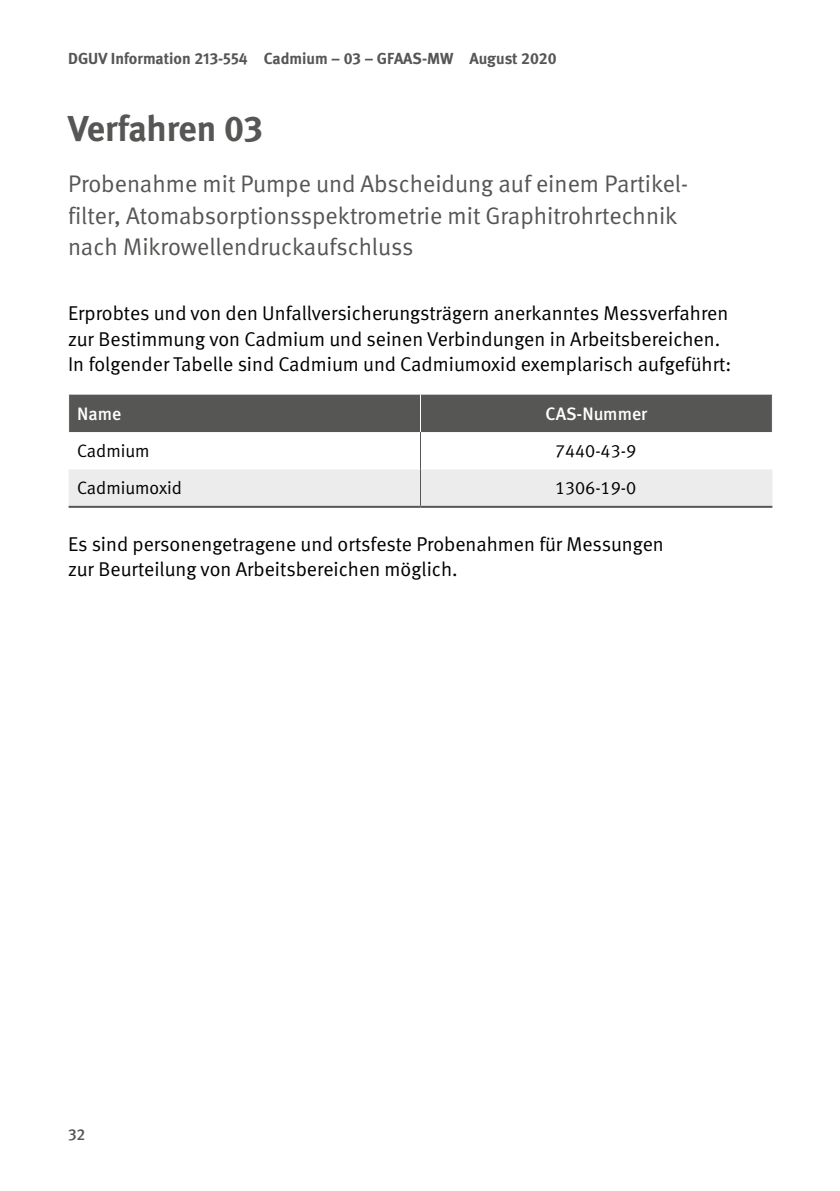
<style>
.page{position:relative;width:840px;height:1191px;background:#fff}
.page>*{position:absolute;margin:0;border:0;box-sizing:border-box;transform-origin:0 0}
.Überschriften_H1{font:700 36px "DGUV Meta";letter-spacing:-.01em;color:#565655}
.Überschriften_H1u_ohne_Zahl{font:24px/31.6px "DGUV Meta";color:#565655}
.Fließtext_FT{font:20px/25.6px "DGUV Meta";color:#000}
.Tabellen_und_Graphen_TI{font:18px "DGUV Meta";color:#000}
.Tabellen_und_Graphen_TI_rechts{font:18px "DGUV Meta";color:#000}
.Tabellen_und_Graphen_TK{font:500 18px "DGUV Meta";color:#fff}
.t1{font:700 16px "DGUV Meta";color:#565655}
.t2{font:500 16px "DGUV Meta";color:#565655}
</style>
<div class="page">
<div style="left:69px;top:395px;width:702px;height:37px;background:#565655"></div>
<div style="left:69px;top:469px;width:703px;height:37px;background:#ececec"></div>
<hr style="left:420px;top:395px;width:1px;height:37px;background:#fff">
<hr style="left:420px;top:432px;width:1px;height:37px;background:#565655">
<hr style="left:420px;top:469px;width:1px;height:37px;background:#565655">
<hr style="left:69px;top:506px;width:351px;height:2px;background:#565655">
<hr style="left:420px;top:506px;width:352px;height:2px;background:#565655">
<p class="t1" style="left:68px;top:49px;width:489px">DGUV Information 213-554 Cadmium – 03 – GFAAS-MW August 2020</p>
<h1 class="Überschriften_H1" style="left:68px;top:107px;width:196px">Verfahren 03</h1>
<h2 class="Überschriften_H1u_ohne_Zahl" style="left:68px;top:169px;width:621px">Probenahme mit Pumpe und Abscheidung auf einem Partikel&shy;filter, Atomabsorptionsspektrometrie mit Graphitrohrtechnik nach Mikrowellendruckaufschluss</h2>
<p class="Fließtext_FT" style="left:68px;top:301px;width:664px">Erprobtes und von den Unfallversicherungsträgern anerkanntes Messverfahren zur Bestimmung von Cadmium und seinen Verbindungen in Arbeitsbereichen.<br>In folgender Tabelle sind Cadmium und Cadmiumoxid exemplarisch aufgeführt:</p>
<p class="Tabellen_und_Graphen_TK" style="left:77px;top:403px;width:46px">Name</p>
<p class="Tabellen_und_Graphen_TK" style="left:545px;top:403px;width:103px">CAS-Nummer</p>
<p class="Tabellen_und_Graphen_TI" style="left:77px;top:440px;width:74px">Cadmium</p>
<p class="Tabellen_und_Graphen_TI_rechts" style="left:554px;top:440px;width:83px">7440-43-9</p>
<p class="Tabellen_und_Graphen_TI" style="left:77px;top:478px;width:106px">Cadmiumoxid</p>
<p class="Tabellen_und_Graphen_TI_rechts" style="left:554px;top:478px;width:83px">1306-19-0</p>
<p class="Fließtext_FT" style="left:68px;top:531px;width:597px">Es sind personengetragene und ortsfeste Probenahmen für Messungen zur Beurteilung von Arbeitsbereichen möglich.</p>
<p class="t2" style="left:68px;top:1124px;width:19px">32</p>
</div>
